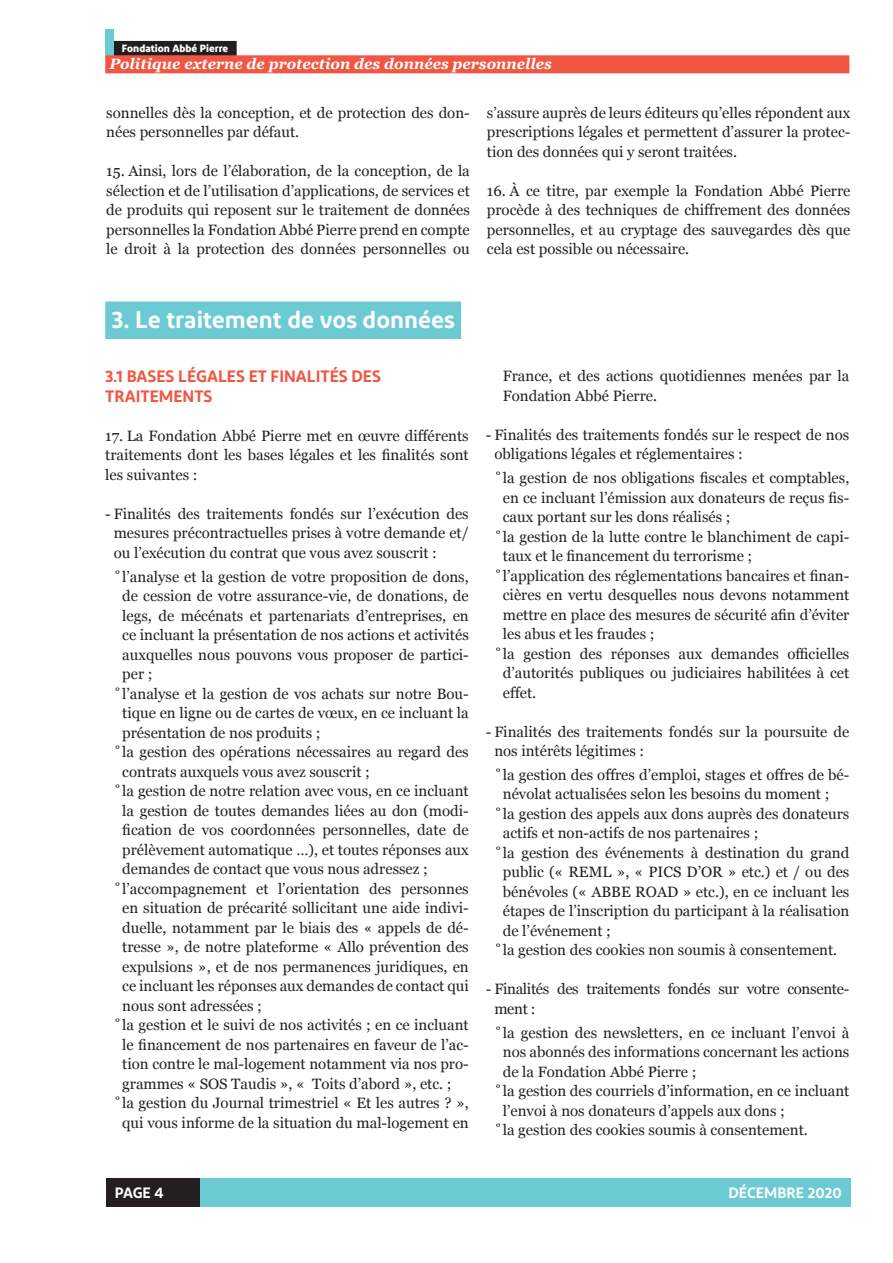
<style>
.page{position:relative;width:893px;height:1263px;background:#fff}
.page>*{position:absolute;margin:0;border:0;box-sizing:border-box;transform-origin:0 0}
.t1{font:600 24px "Diodrum";color:#fff}
.t2{font:600 16.5px/19.5px "Diodrum";color:#f05641}
.Texte_courant{font:15px/19.5px "Georgia";color:#231f20;text-align:justify}
.Texte_courant-2{font:15px/19.5px "Georgia";letter-spacing:-.02em;color:#231f20}
.t3{font:italic 700 15px "Georgia";color:#fff}
.t4{font:600 15px "Diodrum";color:#fff}
.t5{font:700 10.5px "Diodrum";color:#fff}
</style>
<div class="page">
<div style="left:106px;top:1178px;width:744px;height:29px;background:#6ccad3"></div>
<div style="left:106px;top:1178px;width:94px;height:29px;background:#231f20"></div>
<div style="left:113px;top:41px;width:124px;height:15px;background:#231f20"></div>
<div style="left:105px;top:29px;width:8px;height:27px;background:#6ccad3"></div>
<div style="left:105px;top:55px;width:744px;height:18px;background:#f05641"></div>
<div style="left:105px;top:302px;width:356px;height:37px;background:#6ccad3"></div>
<p class="t5" style="left:122px;top:41px;width:108px">Fondation Abbé Pierre</p>
<p class="t3" style="left:109px;top:53px;width:444px">Politique externe de protection des données personnelles</p>
<p class="Texte_courant" style="left:106px;top:102px;width:365px">sonnelles dès la conception, et de protection des don&shy;nées personnelles par défaut.</p>
<p class="Texte_courant" style="left:106px;top:161px;width:365px">15. Ainsi, lors de l’élaboration, de la conception, de la sélection et de l’utilisation d’applications, de services et de produits qui reposent sur le traitement de données personnelles la Fondation Abbé Pierre prend en compte le droit à la protection des données personnelles ou</p>
<p class="Texte_courant" style="left:487px;top:102px;width:365px">s’assure auprès de leurs éditeurs qu’elles répondent aux prescriptions légales et permettent d’assurer la protec&shy;tion des données qui y seront traitées.</p>
<p class="Texte_courant" style="left:487px;top:180px;width:365px">16. À ce titre, par exemple la Fondation Abbé Pierre procède à des techniques de chiffrement des données personnelles, et au cryptage des sauvegardes dès que cela est possible ou nécessaire.</p>
<h2 class="t1" style="left:112px;top:304px;width:345px">3. Le traitement de vos données</h2>
<h3 class="t2" style="left:105px;top:366px;width:277px">3.1 BASES LÉGALES ET FINALITÉS DES<br>TRAITEMENTS</h3>
<p class="Texte_courant" style="left:105px;top:425px;width:365px">17. La Fondation Abbé Pierre met en œuvre différents traitements dont les bases légales et les finalités sont les suivantes :</p>
<p class="Texte_courant" style="left:114px;top:503px;width:357px;text-indent:-9px">- Finalités des traitements fondés sur l’exécution des mesures précontractuelles prises à votre demande et/ ou l’exécution du contrat que vous avez souscrit :</p>
<p class="Texte_courant" style="left:122px;top:566px;width:348px;text-indent:-9px">˚l’analyse et la gestion de votre proposition de dons, de cession de votre assurance-vie, de donations, de legs, de mécénats et partenariats d’entreprises, en ce incluant la présentation de nos actions et activités auxquelles nous pouvons vous proposer de partici&shy;per ;</p>
<p class="Texte_courant" style="left:122px;top:683px;width:348px;text-indent:-9px">˚l’analyse et la gestion de vos achats sur notre Bou&shy;tique en ligne ou de cartes de vœux, en ce incluant la présentation de nos produits ;</p>
<p class="Texte_courant" style="left:122px;top:742px;width:348px;text-indent:-9px">˚la gestion des opérations nécessaires au regard des contrats auxquels vous avez souscrit ;</p>
<p class="Texte_courant" style="left:122px;top:781px;width:348px;text-indent:-9px">˚la gestion de notre relation avec vous, en ce incluant la gestion de toutes demandes liées au don (modi&shy;fication de vos coordonnées personnelles, date de prélèvement automatique …), et toutes réponses aux demandes de contact que vous nous adressez ;</p>
<p class="Texte_courant" style="left:122px;top:878px;width:348px;text-indent:-9px">˚l’accompagnement et l’orientation des personnes en situation de précarité sollicitant une aide indivi&shy;duelle, notamment par le biais des « appels de dé&shy;tresse », de notre plateforme « Allo prévention des expulsions », et de nos permanences juridiques, en ce incluant les réponses aux demandes de contact qui nous sont adressées ;</p>
<p class="Texte_courant" style="left:114px;top:1015px;width:357px;text-align:center">˚la gestion et le suivi de nos activités ; en ce incluant le financement de nos partenaires en faveur de l’ac&shy;tion contre le mal-logement notamment via nos pro&shy;grammes « SOS Taudis », « Toits d’abord », etc. ;</p>
<p class="Texte_courant" style="left:114px;top:1093px;width:357px;text-align:center">˚la gestion du Journal trimestriel « Et les autres ? », qui vous informe de la situation du mal-logement en</p>
<p class="Texte_courant" style="left:503px;top:366px;width:348px">France, et des actions quotidiennes menées par la<br>Fondation Abbé Pierre.</p>
<p class="Texte_courant" style="left:494px;top:424px;width:357px;text-indent:-9px">- Finalités des traitements fondés sur le respect de nos obligations légales et réglementaires :</p>
<p class="Texte_courant" style="left:503px;top:467px;width:348px;text-indent:-9px">˚la gestion de nos obligations fiscales et comptables, en ce incluant l’émission aux donateurs de reçus fis&shy;caux portant sur les dons réalisés ;</p>
<p class="Texte_courant" style="left:503px;top:526px;width:348px;text-indent:-9px">˚la gestion de la lutte contre le blanchiment de capi&shy;taux et le financement du terrorisme ;</p>
<p class="Texte_courant" style="left:503px;top:565px;width:348px;text-indent:-9px">˚l’application des réglementations bancaires et finan&shy;cières en vertu desquelles nous devons notamment mettre en place des mesures de sécurité afin d’éviter les abus et les fraudes ;</p>
<p class="Texte_courant" style="left:503px;top:643px;width:348px;text-indent:-9px">˚la gestion des réponses aux demandes officielles d’autorités publiques ou judiciaires habilitées à cet effet.</p>
<p class="Texte_courant" style="left:494px;top:721px;width:357px;text-indent:-9px">- Finalités des traitements fondés sur la poursuite de nos intérêts légitimes :</p>
<p class="Texte_courant" style="left:503px;top:764px;width:348px;text-indent:-9px">˚la gestion des offres d’emploi, stages et offres de bé&shy;névolat actualisées selon les besoins du moment ;</p>
<p class="Texte_courant" style="left:503px;top:803px;width:348px;text-indent:-9px">˚la gestion des appels aux dons auprès des donateurs actifs et non-actifs de nos partenaires ;</p>
<p class="Texte_courant" style="left:503px;top:842px;width:348px;text-indent:-9px">˚la gestion des événements à destination du grand public (« REML », « PICS D’OR » etc.) et / ou des bénévoles (« ABBE ROAD » etc.), en ce incluant les étapes de l’inscription du participant à la réalisation de l’événement ;</p>
<p class="Texte_courant" style="left:494px;top:940px;width:344px">˚la gestion des cookies non soumis à consentement.</p>
<p class="Texte_courant-2" style="left:494px;top:979px;width:357px;text-indent:-9px">- Finalités des traitements fondés sur votre consente&shy;ment :</p>
<p class="Texte_courant" style="left:503px;top:1022px;width:348px;text-indent:-9px">˚la gestion des newsletters, en ce incluant l’envoi à nos abonnés des informations concernant les actions de la Fondation Abbé Pierre ;</p>
<p class="Texte_courant" style="left:503px;top:1080px;width:348px;text-indent:-9px">˚la gestion des courriels d’information, en ce incluant l’envoi à nos donateurs d’appels aux dons ;</p>
<p class="Texte_courant" style="left:494px;top:1119px;width:315px">˚la gestion des cookies soumis à consentement.</p>
<p class="t4" style="left:115px;top:1183px;width:50px">PAGE 4</p>
<p class="t4" style="left:728px;top:1183px;width:115px">DÉCEMBRE 2020</p>
</div>
